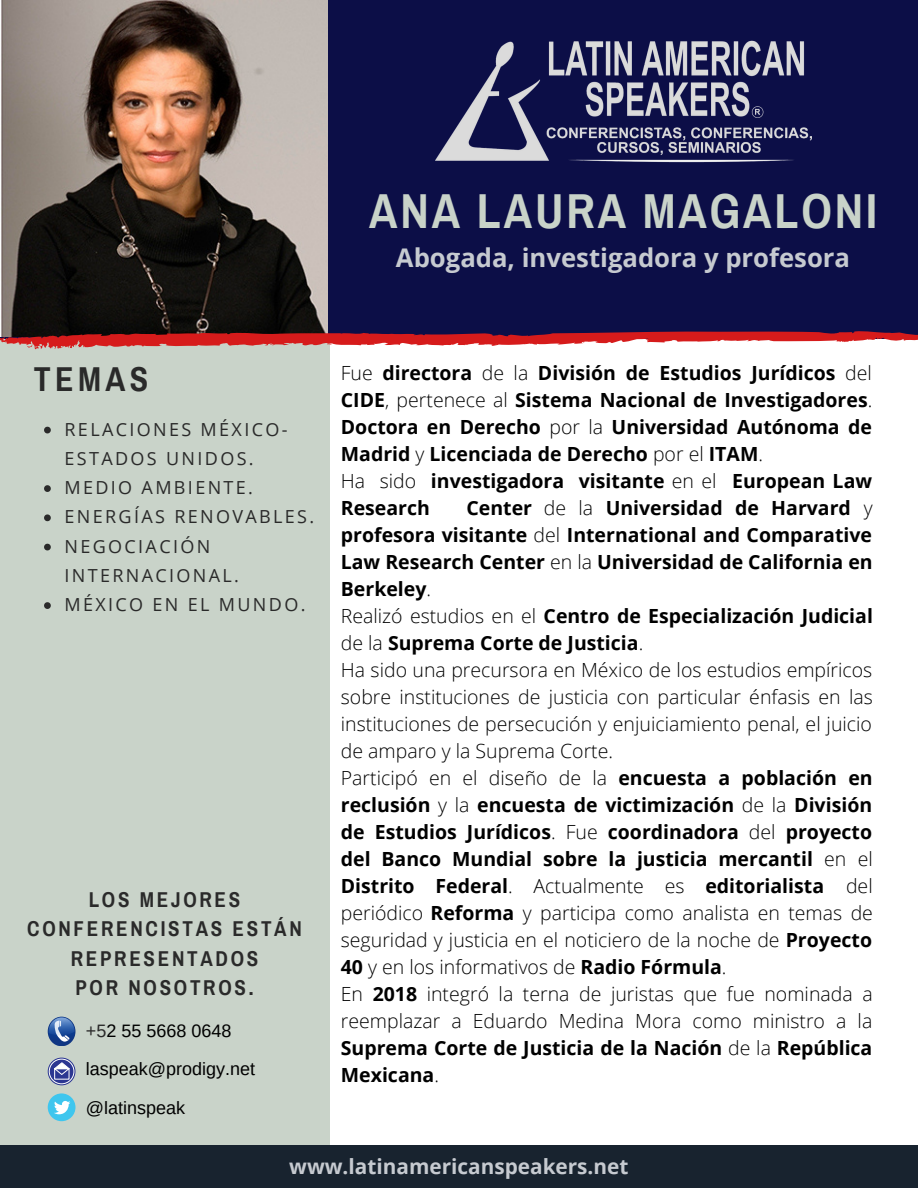
<style>
.page{position:relative;width:918px;height:1188px;background:#fff}
.page>*{position:absolute;margin:0;border:0;box-sizing:border-box;transform-origin:0 0}
.t1{font:700 48px "Archivo Narrow";letter-spacing:.06em;color:#c9d3c9}
.t2{font:700 33.75px "Archivo Narrow";letter-spacing:.13em;color:#2a2a2a}
.t3{font:700 25.65px "Open Sans";color:#c6cad0}
.t4{font:700 21px/29.2px "Archivo Narrow";letter-spacing:.13em;color:#2a2a2a;text-align:center}
.t5{font:700 20.85px "Open Sans";color:#c6cad0}
.t6{font:700 19.5px/27px "Open Sans";color:#000;text-align:justify}
.t7{font:300 19.5px/27px "Open Sans";color:#000;text-align:justify}
.t8{font:18px/29.2px "Open Sans";letter-spacing:.13em;color:#2a2a2a}
.t9{font:18px "Arimo";color:#000}
.s1{color:#2a2a2a}
.s2{font-weight:300}
.s3{font-weight:700}
</style>
<div class="page">
<div style="left:0;top:214px;width:329px;height:952px;background:#c9d3c9"></div>
<div style="left:0;top:0;width:918px;height:338px;background:#0c0e47"></div>
<div style="left:0;top:1146px;width:918px;height:42px;background:#18232f"></div>
<img style="left:435px;top:40px;width:376px;height:123px">
<svg style="left:48px;top:1058px;width:27px;height:27px"></svg>
<div style="left:49px;top:1059px;width:25px;height:25px;border:1px solid #fff;border-radius:50%"></div>
<svg style="left:53px;top:1062px;width:18px;height:13px"></svg>
<div style="left:48px;top:1017px;width:27px;height:29px;background:#103683;border-radius:50%"></div>
<div style="left:49px;top:1017px;width:26px;height:29px;background:#0f3683;border-radius:50%"></div>
<svg style="left:49px;top:1017px;width:26px;height:25px"></svg>
<div style="left:48px;top:1093px;width:27px;height:28px;background:#3fc6ee;border-radius:50%"></div>
<svg style="left:54px;top:1101px;width:16px;height:13px"></svg>
<img style="left:0;top:0;width:327px;height:330px">
<svg style="left:0;top:330px;width:918px;height:19px"></svg>
<svg style="left:44px;top:427px;width:7px;height:6px"></svg>
<svg style="left:44px;top:485px;width:7px;height:7px"></svg>
<svg style="left:44px;top:514px;width:7px;height:7px"></svg>
<svg style="left:44px;top:544px;width:7px;height:6px"></svg>
<svg style="left:44px;top:602px;width:7px;height:7px"></svg>
<p class="t1" style="left:369px;top:186px;width:509px">ANA LAURA MAGALONI</p>
<p class="t3" style="left:396px;top:240px;width:456px">Abogada, investigadora y profesora</p>
<p class="t2" style="left:34px;top:361px;width:116px">TEMAS</p>
<p class="t8" style="left:65px;top:414px;width:225px">RELACIONES MÉXICO-<br>ESTADOS UNIDOS.</p>
<p class="t8" style="left:65px;top:473px;width:190px">MEDIO AMBIENTE.</p>
<p class="t8" style="left:65px;top:502px;width:251px">ENERGÍAS RENOVABLES.</p>
<p class="t8" style="left:65px;top:531px;width:176px">NEGOCIACIÓN<br>INTERNACIONAL.</p>
<p class="t8" style="left:65px;top:590px;width:242px">MÉXICO EN EL MUNDO.</p>
<p class="t4" style="left:27px;top:886px;width:276px">LOS MEJORES<br>CONFERENCISTAS ESTÁN<br>REPRESENTADOS</p>
<p class="t4" style="left:75px;top:973px;width:180px">POR NOSOTROS.</p>
<p class="t9" style="left:86px;top:1020px;width:147px"><span class="s1">+5</span>2 55 5668 0648</p>
<p class="t9" style="left:86px;top:1059px;width:171px">laspeak@prodigy.net</p>
<p class="t9" style="left:86px;top:1097px;width:101px">@latinspeak</p>
<p class="t6" style="left:341px;top:359px;width:533px"><span class="s2">Fue</span> directora <span class="s2">de la</span> División de Estudios Jurídicos <span class="s2">del </span>CIDE<span class="s2">, pertenece al</span> Sistema Nacional de Investigadores<span class="s2">.<br></span>Doctora en Derecho <span class="s2">por la</span> Universidad Autónoma de Madrid <span class="s2">y</span> Licenciada de Derecho <span class="s2">por el</span> ITAM<span class="s2">.</span></p>
<p class="t6" style="left:341px;top:467px;width:533px"><span class="s2">Ha sido</span> investigadora visitante <span class="s2">en el</span> European Law<br>Research</p>
<p class="t6" style="left:341px;top:494px;width:533px;text-indent:126px">Center <span class="s2">de la</span> Universidad de Harvard <span class="s2">y </span>profesora visitante <span class="s2">del</span> International and Comparative Law Research Center <span class="s2">en la</span> Universidad de California en Berkeley<span class="s2">.</span></p>
<p class="t6" style="left:341px;top:602px;width:534px"><span class="s2">Realizó estudios en el</span> Centro de Especialización Judicial <span class="s2">de la</span> Suprema Corte de Justicia<span class="s2">.</span></p>
<p class="t7" style="left:341px;top:656px;width:533px">Ha sido una precursora en México de los estudios empíricos sobre instituciones de justicia con particular énfasis en las instituciones de persecución y enjuiciamiento penal, el juicio de amparo y la Suprema Corte.</p>
<p class="t6" style="left:341px;top:764px;width:534px"><span class="s2">Participó en el diseño de la</span> encuesta a población en reclusión <span class="s2">y la</span> encuesta de victimización <span class="s2">de la</span> División de Estudios Jurídicos<span class="s2">. Fue</span> coordinadora <span class="s2">del</span> proyecto del Banco Mundial sobre la justicia mercantil <span class="s2">en el </span>Distrito Federal<span class="s2">. Actualmente es</span> editorialista <span class="s2">del periódico</span> Reforma <span class="s2">y participa como analista en temas de seguridad y justicia en el noticiero de la noche de</span> Proyecto 40 <span class="s2">y en los informativos de</span> Radio Fórmula<span class="s2">.</span></p>
<p class="t7" style="left:341px;top:980px;width:533px">En <span class="s3">2018</span> integró la terna de juristas que fue nominada a reemplazar a Eduardo Medina Mora como ministro a la <span class="s3">Suprema Corte de Justicia de la Nación</span> de la <span class="s3">República Mexicana</span>.</p>
<p class="t5" style="left:289px;top:1152px;width:341px">www.latinamericanspeakers.net</p>
</div>
